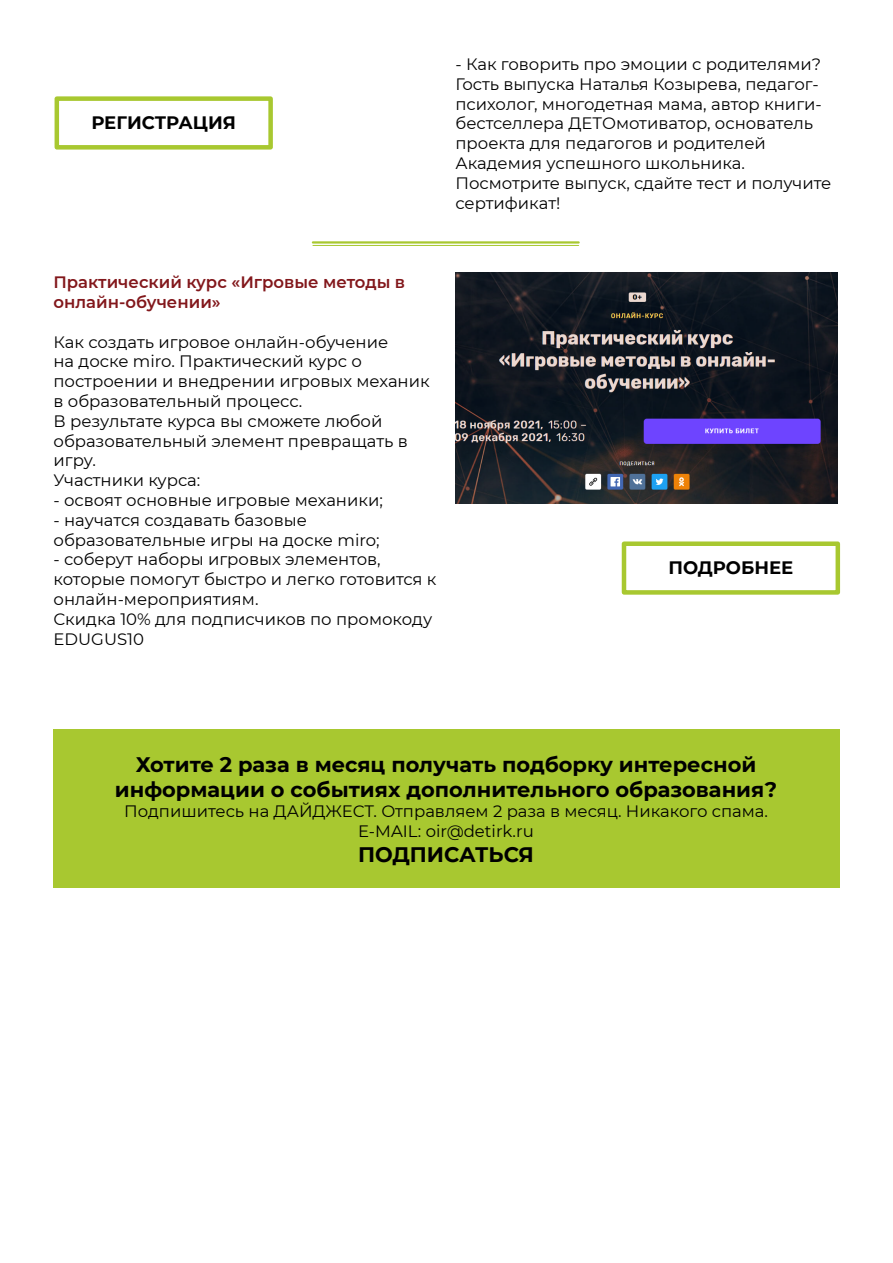
<style>
.page{position:relative;width:893px;height:1263px;background:#fff}
.page>*{position:absolute;margin:0;border:0;box-sizing:border-box;transform-origin:0 0}
.t1{font:700 21px/25.2px "Montserrat";color:#000;text-align:center}
.t2{font:700 18px "Montserrat";color:#000}
.t3{font:16.5px/19.8px "Montserrat";color:#000}
.t4{font:600 16.5px/19.8px "Montserrat";color:#82171b}
</style>
<div class="page">
<div style="left:55px;top:96px;width:218px;height:54px;border:4px solid #a8c830"></div>
<hr style="left:313px;top:241px;width:266px;height:3px;background:#a8c830">
<hr style="left:313px;top:245px;width:266px;height:1px;background:#a8c830">
<div style="left:622px;top:541px;width:218px;height:54px;border:4px solid #a8c830"></div>
<div style="left:54px;top:729px;width:786px;height:159px;background:#a8c830"></div>
<img style="left:455px;top:272px;width:383px;height:231px">
<p class="t2" style="left:91px;top:110px;width:146px">РЕГИСТРАЦИЯ</p>
<p class="t3" style="left:455px;top:54px;width:377px">- Как говорить про эмоции с родителями?<br>Гость выпуска Наталья Козырева, педагог&shy;психолог, многодетная мама, автор книги&shy;бестселлера ДЕТОмотиватор, основатель проекта для педагогов и родителей Академия успешного школьника.<br>Посмотрите выпуск, сдайте тест и получите сертификат!</p>
<p class="t4" style="left:54px;top:272px;width:353px">Практический курс «Игровые методы в онлайн-обучении»</p>
<p class="t3" style="left:54px;top:331px;width:378px">Как создать игровое онлайн-обучение<br>на доске miro. Практический курс о построении и внедрении игровых механик в образовательный процесс.<br>В результате курса вы сможете любой образовательный элемент превращать в игру.<br>Участники курса:</p>
<p class="t3" style="left:54px;top:490px;width:331px">- освоят основные игровые механики;</p>
<p class="t3" style="left:54px;top:509px;width:328px">- научатся создавать базовые образовательные игры на доске miro;</p>
<p class="t3" style="left:54px;top:549px;width:384px">- соберут наборы игровых элементов, которые помогут быстро и легко готовится к онлайн-мероприятиям.<br>Скидка 10% для подписчиков по промокоду<br>EDUGUS10</p>
<p class="t2" style="left:668px;top:555px;width:126px">ПОДРОБНЕЕ</p>
<p class="t1" style="left:115px;top:751px;width:664px">Хотите 2 раза в месяц получать подборку интересной информации о событиях дополнительного образования?</p>
<p class="t3" style="left:124px;top:801px;width:645px;text-align:center">Подпишитесь на ДАЙДЖЕСТ. Отправляем 2 раза в месяц. Никакого спама.<br>E-MAIL: oir@detirk.ru</p>
<p class="t1" style="left:358px;top:841px;width:177px">ПОДПИСАТЬСЯ</p>
</div>
